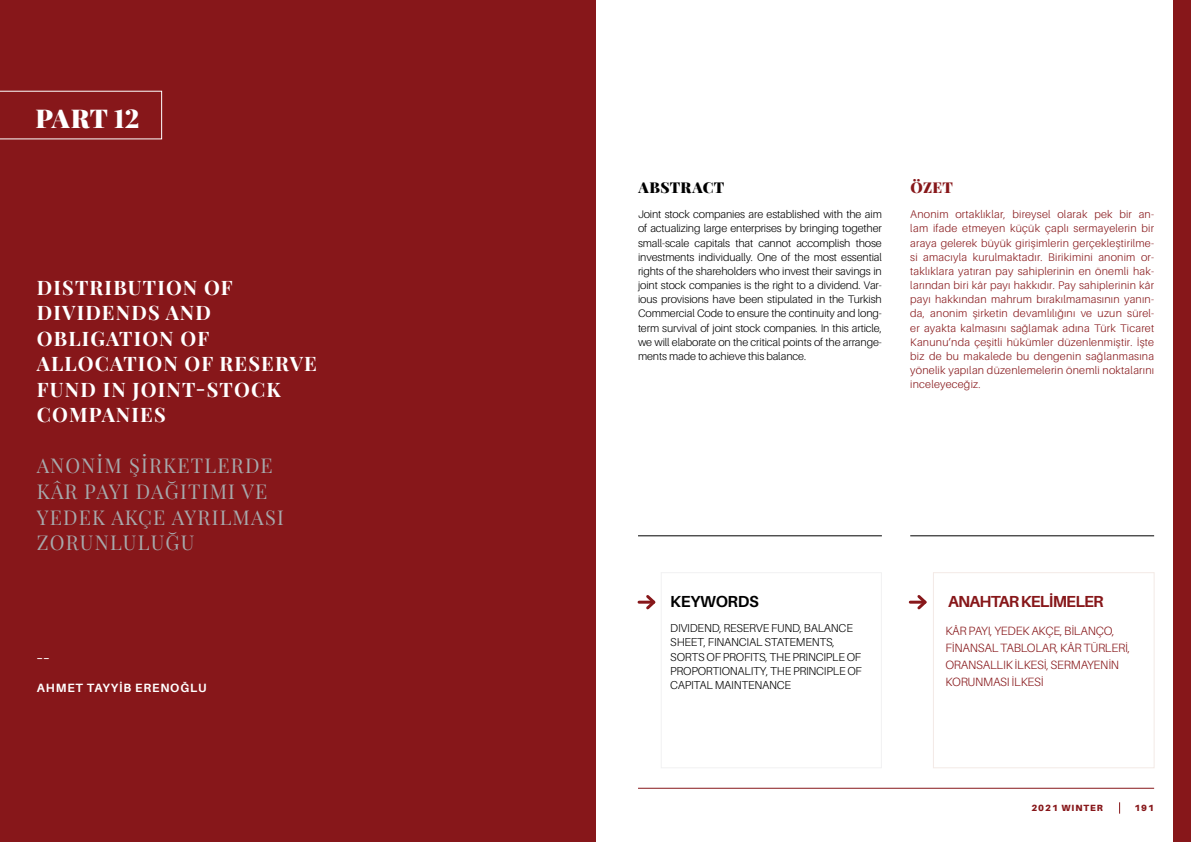
<style>
.page{position:relative;width:1191px;height:842px;background:#fff}
.page>*{position:absolute;margin:0;border:0;box-sizing:border-box;transform-origin:0 0}
.t1{font:900 26px "Playfair Display";letter-spacing:.005em;color:#fff}
.t2{font:700 20px/25.5px "Playfair Display";letter-spacing:.06em;color:#fff}
.t3{font:20px/25.5px "Playfair Display";letter-spacing:.06em;color:#a7a9ac}
.t4{font:700 16px "Aileron";letter-spacing:-.05em;color:#87171a}
.t5{font:700 16px "Aileron";letter-spacing:-.02em;color:#000}
.t6{font:900 15px "Playfair Display";letter-spacing:.025em;color:#000}
.t7{font:900 15px "Playfair Display";color:#87171a}
.t8{font:300 12px/17px "Aileron";letter-spacing:-.02em;color:#87171a}
.t9{font:700 12px "Aileron";letter-spacing:.07em;color:#fff}
.t10{font:italic 700 12px "Aileron";color:#fff}
.t11{font:300 11.5px/14.2px "Aileron";letter-spacing:-.02em;color:#000}
.t12{font:300 11px/14.2px "Aileron";letter-spacing:.02em;color:#87171a;text-align:justify}
.t13{font:300 11px/14.2px "Aileron";letter-spacing:-.01em;color:#000;text-align:justify}
.t14{font:900 9px "Aileron";letter-spacing:.105em;color:#87171a}
</style>
<div class="page">
<hr style="left:638px;top:788px;width:516px;height:1px;background:#87171a">
<svg style="left:1119px;top:802px;width:1px;height:12px"></svg>
<hr style="left:595px;top:0;width:1px;height:842px;background:#ebebec">
<div style="left:0;top:0;width:595px;height:842px;background:#87171a"></div>
<div style="left:1174px;top:0;width:17px;height:842px;background:#87171a"></div>
<div style="left:660px;top:572px;width:222px;height:196px;border:1px solid #f1f1f2"></div>
<div style="left:933px;top:572px;width:221px;height:196px;border:1px solid #f3eae6"></div>
<hr style="left:638px;top:535px;width:244px;height:1px;background:#000">
<hr style="left:910px;top:535px;width:244px;height:1px;background:#000">
<hr style="left:639px;top:601px;width:15px;height:3px;background:#87171a">
<svg style="left:643px;top:595px;width:13px;height:15px"></svg>
<hr style="left:910px;top:601px;width:15px;height:3px;background:#87171a">
<svg style="left:914px;top:595px;width:13px;height:15px"></svg>
<svg style="left:0;top:91px;width:162px;height:48px"></svg>
<h1 class="t1" style="left:36px;top:97px;width:105px">PART 12</h1>
<h2 class="t2" style="left:37px;top:273px;width:282px">DISTRIBUTION OF<br>DIVIDENDS AND<br>OBLIGATION OF<br>ALLOCATION OF RESERVE<br>FUND IN JOINT-STOCK<br>COMPANIES</h2>
<h2 class="t3" style="left:37px;top:452px;width:248px">ANONIM ŞIRKETLERDE<br>KÂR PAYI DAĞITIMI VE<br>YEDEK AKÇE AYRILMASI<br>ZORUNLULUĞU</h2>
<p class="t10" style="left:37px;top:647px;width:14px">__</p>
<p class="t9" style="left:37px;top:681px;width:171px">AHMET TAYYIB ERENOĞLU</p>
<h3 class="t6" style="left:638px;top:175px;width:87px">ABSTRACT</h3>
<p class="t13" style="left:638px;top:207px;width:245px">Joint stock companies are established with the aim of actualizing large enterprises by bringing together small-scale capitals that cannot accomplish those investments individually. One of the most essential rights of the shareholders who invest their savings in joint stock companies is the right to a dividend. Var&shy;ious provisions have been stipulated in the Turkish Commercial Code to ensure the continuity and long&shy;term survival of joint stock companies. In this article, we will elaborate on the critical points of the arrange&shy;ments made to achieve this balance.</p>
<h3 class="t7" style="left:910px;top:175px;width:44px">ÖZET</h3>
<p class="t12" style="left:910px;top:207px;width:245px">Anonim ortaklıklar, bireysel olarak pek bir an&shy;lam ifade etmeyen küçük çaplı sermayelerin bir araya gelerek büyük girişimlerin gerçekleştirilme&shy;si amacıyla kurulmaktadır. Birikimini anonim or&shy;taklıklara yatıran pay sahiplerinin en önemli hak&shy;larından biri kâr payı hakkıdır. Pay sahiplerinin kâr payı hakkından mahrum bırakılmamasının yanın&shy;da, anonim şirketin devamlılığını ve uzun sürel&shy;er ayakta kalmasını sağlamak adına Türk Ticaret Kanunu’nda çeşitli hükümler düzenlenmiştir. İşte biz de bu makalede bu dengenin sağlanmasına yönelik yapılan düzenlemelerin önemli noktalarını inceleyeceğiz.</p>
<h3 class="t5" style="left:670px;top:592px;width:90px">KEYWORDS</h3>
<p class="t11" style="left:670px;top:621px;width:193px">DIVIDEND, RESERVE FUND, BALANCE<br>SHEET, FINANCIAL STATEMENTS,<br>SORTS OF PROFITS, THE PRINCIPLE OF<br>PROPORTIONALITY, THE PRINCIPLE OF<br>CAPITAL MAINTENANCE</p>
<h3 class="t4" style="left:948px;top:592px;width:157px">ANAHTAR KELİMELER</h3>
<p class="t8" style="left:945px;top:622px;width:186px">KÂR PAYI, YEDEK AKÇE, BI LANÇO,<br>FI NANSAL TABLOLAR, KÂR TÜRLERI,<br>ORANSALLIK I LKESI, SERMAYENI N<br>KORUNMASI I LKESI</p>
<p class="t14" style="left:1031px;top:802px;width:73px">2021 WINTER</p>
<p class="t14" style="left:1134px;top:802px;width:21px">191</p>
</div>
